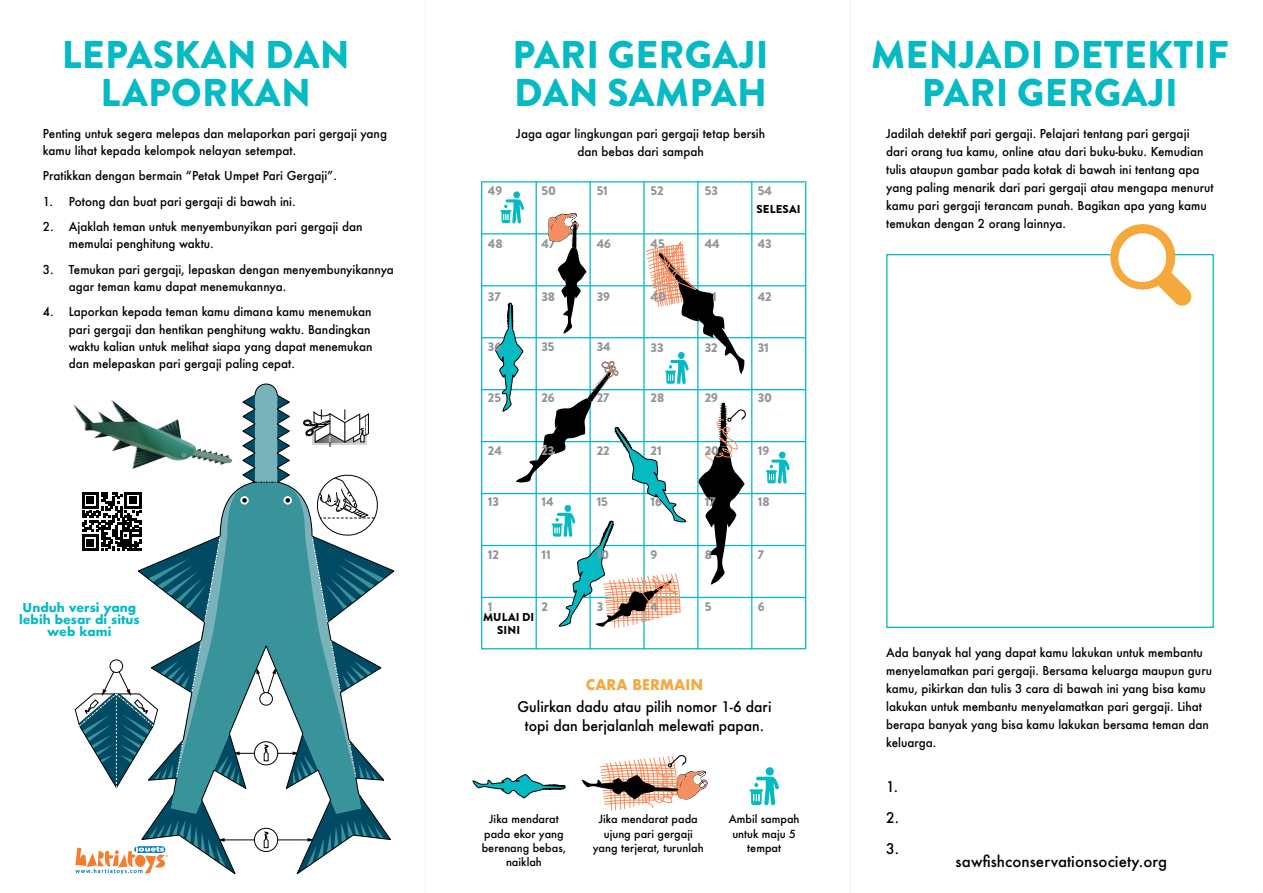
<style>
.page{position:relative;width:1263px;height:893px;background:#fff}
.page>*{position:absolute;margin:0;border:0;box-sizing:border-box;transform-origin:0 0}
.t1{font:900 38.7px/38.7px "Brandon Grotesque";letter-spacing:.01em;color:#05bac3;text-align:center}
.t2{font:500 15px "Futura";letter-spacing:.005em;color:#000}
.t3{font:500 14.4px/30.8px "Futura";color:#000;text-align:justify}
.t4{font:700 14.4px "Futura";color:#f5a83b}
.t5{font:900 12.75px "Brandon Grotesque";letter-spacing:-.01em;color:#939598}
.t6{font:500 12px/18px "Futura";color:#000}
.t7{font:700 12px/12px "Futura";color:#05bac3;text-align:center}
.t8{font:900 11.4px/12.9px "Brandon Grotesque";letter-spacing:.01em;color:#000;text-align:center}
.t9{font:500 10.95px/14.1px "Futura";color:#000;text-align:center}
</style>
<div class="page">
<div style="left:886px;top:254px;width:328px;height:374px;border:1px solid #05bac3"></div>
<div style="left:766px;top:767px;width:8px;height:9px;background:#05bac3;border-radius:50%"></div>
<svg style="left:749px;top:777px;width:30px;height:28px"></svg>
<svg style="left:234px;top:383px;width:161px;height:492px"></svg>
<img style="left:73px;top:399px;width:159px;height:70px">
<svg style="left:303px;top:409px;width:66px;height:38px"></svg>
<svg style="left:74px;top:470px;width:316px;height:404px"></svg>
<svg style="left:473px;top:774px;width:92px;height:24px"></svg>
<svg style="left:1107px;top:224px;width:84px;height:82px"></svg>
<div style="left:1118px;top:234px;width:48px;height:48px;background:#fff;border-radius:50%"></div>
<hr style="left:481px;top:181px;width:1px;height:468px;background:#05bac3">
<hr style="left:536px;top:181px;width:1px;height:468px;background:#05bac3">
<hr style="left:482px;top:181px;width:323px;height:2px;background:#05bac3">
<hr style="left:589px;top:181px;width:2px;height:468px;background:#05bac3">
<hr style="left:482px;top:441px;width:323px;height:1px;background:#05bac3">
<hr style="left:482px;top:233px;width:323px;height:1px;background:#05bac3">
<hr style="left:643px;top:181px;width:2px;height:468px;background:#05bac3">
<hr style="left:482px;top:493px;width:323px;height:1px;background:#05bac3">
<hr style="left:482px;top:285px;width:323px;height:1px;background:#05bac3">
<hr style="left:697px;top:181px;width:1px;height:468px;background:#05bac3">
<hr style="left:482px;top:545px;width:323px;height:1px;background:#05bac3">
<hr style="left:482px;top:337px;width:323px;height:1px;background:#05bac3">
<hr style="left:751px;top:181px;width:1px;height:468px;background:#05bac3">
<hr style="left:482px;top:597px;width:323px;height:1px;background:#05bac3">
<hr style="left:482px;top:389px;width:323px;height:1px;background:#05bac3">
<hr style="left:805px;top:181px;width:1px;height:468px;background:#05bac3">
<hr style="left:482px;top:648px;width:323px;height:1px;background:#05bac3">
<div style="left:779px;top:452px;width:7px;height:7px;background:#05bac3;border-radius:50%"></div>
<svg style="left:766px;top:459px;width:24px;height:25px"></svg>
<div style="left:513px;top:191px;width:7px;height:7px;background:#05bac3;border-radius:50%"></div>
<svg style="left:495px;top:199px;width:251px;height:429px"></svg>
<svg style="left:582px;top:755px;width:126px;height:56px"></svg>
<hr style="left:425px;top:0;width:1px;height:893px;background:#000">
<hr style="left:850px;top:0;width:1px;height:893px;background:#000">
<h1 class="t1" style="left:62px;top:35px;width:289px">LEPASKAN DAN<br>LAPORKAN</h1>
<p class="t6" style="left:43px;top:124px;width:345px;line-height:17.2px">Penting untuk segera melepas dan melaporkan pari gergaji yang kamu lihat kepada kelompok nelayan setempat.</p>
<p class="t6" style="left:43px;top:167px;width:295px">Pratikkan dengan bermain “Petak Umpet Pari Gergaji”.</p>
<p class="t6" style="left:43px;top:192px;width:254px">1. Potong dan buat pari gergaji di bawah ini.</p>
<p class="t6" style="left:69px;top:218px;width:295px;line-height:17.2px;text-indent:-26px">2. Ajaklah teman untuk menyembunyikan pari gergaji dan memulai penghitung waktu.</p>
<p class="t6" style="left:69px;top:260px;width:327px;line-height:17.2px;text-indent:-26px">3. Temukan pari gergaji, lepaskan dengan menyembunyikannya agar teman kamu dapat menemukannya.</p>
<p class="t6" style="left:69px;top:303px;width:305px;line-height:17.2px;text-indent:-26px">4. Laporkan kepada teman kamu dimana kamu menemukan pari gergaji dan hentikan penghitung waktu. Bandingkan waktu kalian untuk melihat siapa yang dapat menemukan dan melepaskan pari gergaji paling cepat.</p>
<p class="t7" style="left:19px;top:601px;width:122px">Unduh versi yang lebih besar di situs web kami</p>
<p class="t5" style="left:488px;top:182px;width:16px">49</p>
<p class="t5" style="left:488px;top:235px;width:16px">48</p>
<h1 class="t1" style="left:513px;top:35px;width:258px;text-align:left">PARI GERGAJI<br>DAN SAMPAH</h1>
<h1 class="t1" style="left:871px;top:35px;width:359px">MENJADI DETEKTIF<br>PARI GERGAJI</h1>
<p class="t6" style="left:516px;top:124px;width:250px;text-align:center">Jaga agar lingkungan pari gergaji tetap bersih dan bebas dari sampah</p>
<p class="t5" style="left:541px;top:182px;width:16px">50</p>
<p class="t5" style="left:541px;top:235px;width:15px">47</p>
<p class="t5" style="left:597px;top:182px;width:13px">51</p>
<p class="t5" style="left:597px;top:235px;width:16px">46</p>
<p class="t5" style="left:650px;top:182px;width:15px">52</p>
<p class="t5" style="left:650px;top:235px;width:16px">45</p>
<p class="t5" style="left:705px;top:182px;width:15px">53</p>
<p class="t5" style="left:705px;top:235px;width:17px">44</p>
<p class="t5" style="left:758px;top:182px;width:16px">54</p>
<p class="t8" style="left:756px;top:203px;width:45px">SELESAI</p>
<p class="t5" style="left:758px;top:235px;width:16px">43</p>
<p class="t6" style="left:886px;top:124px;width:329px">Jadilah detektif pari gergaji. Pelajari tentang pari gergaji dari orang tua kamu, online atau dari buku-buku. Kemudian tulis ataupun gambar pada kotak di bawah ini tentang apa yang paling menarik dari pari gergaji atau mengapa menurut kamu pari gergaji terancam punah. Bagikan apa yang kamu temukan dengan 2 orang lainnya.</p>
<p class="t5" style="left:488px;top:288px;width:14px">37</p>
<p class="t5" style="left:541px;top:288px;width:15px">38</p>
<p class="t5" style="left:597px;top:288px;width:15px">39</p>
<p class="t5" style="left:650px;top:288px;width:17px">40</p>
<p class="t5" style="left:705px;top:288px;width:14px">41</p>
<p class="t5" style="left:758px;top:288px;width:16px">42</p>
<p class="t5" style="left:488px;top:338px;width:15px">36</p>
<p class="t5" style="left:541px;top:338px;width:15px">35</p>
<p class="t5" style="left:597px;top:338px;width:16px">34</p>
<p class="t5" style="left:650px;top:338px;width:15px">33</p>
<p class="t5" style="left:705px;top:338px;width:15px">32</p>
<p class="t5" style="left:758px;top:338px;width:13px">31</p>
<p class="t5" style="left:488px;top:389px;width:15px">25</p>
<p class="t5" style="left:541px;top:389px;width:15px">26</p>
<p class="t5" style="left:597px;top:389px;width:14px">27</p>
<p class="t5" style="left:650px;top:389px;width:15px">28</p>
<p class="t5" style="left:705px;top:389px;width:15px">29</p>
<p class="t5" style="left:758px;top:389px;width:16px">30</p>
<p class="t5" style="left:488px;top:441px;width:16px">24</p>
<p class="t5" style="left:541px;top:441px;width:15px">23</p>
<p class="t5" style="left:597px;top:441px;width:15px">22</p>
<p class="t5" style="left:650px;top:441px;width:13px">21</p>
<p class="t5" style="left:705px;top:441px;width:16px">20</p>
<p class="t5" style="left:758px;top:441px;width:13px">19</p>
<p class="t5" style="left:488px;top:492px;width:13px">13</p>
<p class="t5" style="left:541px;top:493px;width:14px">14</p>
<p class="t5" style="left:597px;top:493px;width:13px">15</p>
<p class="t5" style="left:650px;top:493px;width:13px">16</p>
<p class="t5" style="left:705px;top:493px;width:12px">17</p>
<p class="t5" style="left:758px;top:493px;width:13px">18</p>
<p class="t5" style="left:488px;top:546px;width:13px">12</p>
<p class="t5" style="left:541px;top:546px;width:11px">11</p>
<p class="t5" style="left:597px;top:546px;width:14px">10</p>
<p class="t5" style="left:650px;top:546px;width:8px">9</p>
<p class="t5" style="left:705px;top:546px;width:9px">8</p>
<p class="t5" style="left:758px;top:546px;width:8px">7</p>
<p class="t5" style="left:488px;top:598px;width:6px">1</p>
<p class="t8" style="left:483px;top:611px;width:53px">MULAI DI<br>SINI</p>
<p class="t5" style="left:541px;top:598px;width:8px">2</p>
<p class="t5" style="left:597px;top:598px;width:8px">3</p>
<p class="t5" style="left:650px;top:598px;width:9px">4</p>
<p class="t5" style="left:705px;top:598px;width:8px">5</p>
<p class="t5" style="left:758px;top:598px;width:8px">6</p>
<p class="t4" style="left:586px;top:674px;width:119px">CARA BERMAIN</p>
<p class="t3" style="left:518px;top:697px;width:255px;line-height:18.6px;text-align:center">Gulirkan dadu atau pilih nomor 1-6 dari topi dan berjalanlah melewati papan.</p>
<p class="t9" style="left:482px;top:812px;width:86px">Jika mendarat pada ekor yang berenang bebas, naiklah</p>
<p class="t9" style="left:593px;top:812px;width:112px">Jika mendarat pada ujung pari gergaji yang terjerat, turunlah</p>
<p class="t9" style="left:729px;top:812px;width:72px">Ambil sampah untuk maju 5 tempat</p>
<p class="t6" style="left:886px;top:643px;width:327px">Ada banyak hal yang dapat kamu lakukan untuk membantu menyelamatkan pari gergaji. Bersama keluarga maupun guru kamu, pikirkan dan tulis 3 cara di bawah ini yang bisa kamu lakukan untuk membantu menyelamatkan pari gergaji. Lihat berapa banyak yang bisa kamu lakukan bersama teman dan keluarga.</p>
<p class="t3" style="left:886px;top:771px;width:14px">1.<br>2.<br>3.</p>
<p class="t2" style="left:956px;top:851px;width:213px">sawfishconservationsociety.org</p>
</div>
